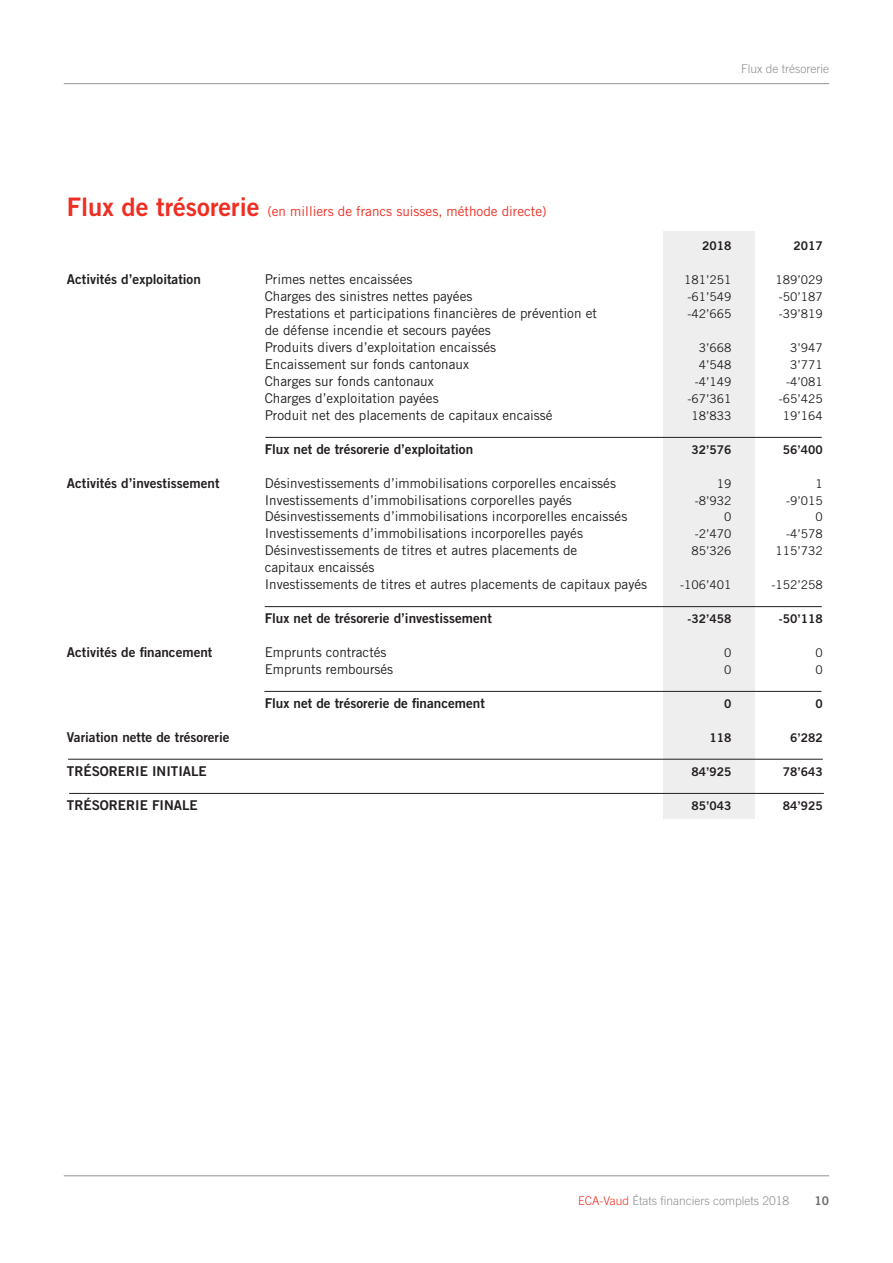
<style>
.page{position:relative;width:893px;height:1263px;background:#fff}
.page>*{position:absolute;margin:0;border:0;box-sizing:border-box;transform-origin:0 0}
.t1{font:13.5px/17px "Trade Gothic";color:#231f20}
.t2{font:13.5px "Trade Gothic Bold Two";color:#231f20}
.t3{font:13.5px "Trade Gothic";color:#ee2e22}
.t4{font:12px "Trade Gothic";color:#231f20}
.t5{font:12px "Trade Gothic Bold Two";color:#231f20}
.t6{font:300 12px "Trade Gothic";color:#8e9092}
.t7{font:12px "Trade Gothic Bold Two";color:#6c6d70}
.s1{font-family:"Trade Gothic Bold Two";font-size:25.5px}
.s2{color:#ee2e22}
</style>
<div class="page">
<hr style="left:64px;top:83px;width:765px;height:1px;background:#929595">
<hr style="left:64px;top:1175px;width:765px;height:1px;background:#929394">
<div style="left:663px;top:231px;width:92px;height:588px;background:#eeeeef"></div>
<hr style="left:265px;top:437px;width:557px;height:1px;background:#231f20">
<hr style="left:265px;top:606px;width:557px;height:1px;background:#231f20">
<hr style="left:68px;top:759px;width:755px;height:1px;background:#231f20">
<hr style="left:69px;top:793px;width:755px;height:1px;background:#231f20">
<hr style="left:264px;top:691px;width:557px;height:1px;background:#231f20">
<p class="t3" style="left:67px;top:203px;width:481px"><span class="s1">Flux de trésorerie</span> (en milliers de francs suisses, méthode directe)</p>
<p class="t6" style="left:741px;top:62px;width:89px">Flux de trésorerie</p>
<p class="t5" style="left:702px;top:239px;width:31px">2018</p>
<p class="t5" style="left:793px;top:239px;width:31px">2017</p>
<p class="t2" style="left:67px;top:271px;width:135px">Activités d’exploitation</p>
<p class="t1" style="left:265px;top:271px;width:149px">Primes nettes encaissées</p>
<p class="t4" style="left:684px;top:273px;width:49px">181’251</p>
<p class="t4" style="left:775px;top:273px;width:49px">189’029</p>
<p class="t1" style="left:265px;top:288px;width:209px">Charges des sinistres nettes payées</p>
<p class="t4" style="left:687px;top:290px;width:45px">-61’549</p>
<p class="t4" style="left:779px;top:290px;width:45px">-50’187</p>
<p class="t1" style="left:265px;top:305px;width:334px">Prestations et participations financières de prévention et de défense incendie et secours payées</p>
<p class="t4" style="left:687px;top:307px;width:45px">-42’665</p>
<p class="t4" style="left:779px;top:307px;width:45px">-39’819</p>
<p class="t1" style="left:265px;top:338px;width:233px">Produits divers d’exploitation encaissés</p>
<p class="t4" style="left:699px;top:340px;width:34px">3’668</p>
<p class="t4" style="left:790px;top:340px;width:34px">3’947</p>
<p class="t1" style="left:265px;top:355px;width:206px">Encaissement sur fonds cantonaux</p>
<p class="t4" style="left:699px;top:357px;width:34px">4’548</p>
<p class="t4" style="left:790px;top:357px;width:34px">3’771</p>
<p class="t1" style="left:265px;top:372px;width:171px">Charges sur fonds cantonaux</p>
<p class="t4" style="left:695px;top:374px;width:38px">-4’149</p>
<p class="t4" style="left:786px;top:374px;width:38px">-4’081</p>
<p class="t1" style="left:265px;top:389px;width:175px">Charges d’exploitation payées</p>
<p class="t4" style="left:687px;top:391px;width:45px">-67’361</p>
<p class="t4" style="left:779px;top:391px;width:45px">-65’425</p>
<p class="t1" style="left:265px;top:406px;width:289px">Produit net des placements de capitaux encaissé</p>
<p class="t4" style="left:691px;top:408px;width:41px">18’833</p>
<p class="t4" style="left:783px;top:408px;width:41px">19’164</p>
<p class="t2" style="left:265px;top:440px;width:210px">Flux net de trésorerie d’exploitation</p>
<p class="t5" style="left:691px;top:442px;width:41px">32’576</p>
<p class="t5" style="left:783px;top:442px;width:41px">56’400</p>
<p class="t2" style="left:67px;top:474px;width:154px">Activités d’investissement</p>
<p class="t1" style="left:265px;top:474px;width:353px">Désinvestissements d’immobilisations corporelles encaissés</p>
<p class="t4" style="left:717px;top:476px;width:16px">19</p>
<p class="t4" style="left:815px;top:476px;width:9px">1</p>
<p class="t1" style="left:265px;top:491px;width:309px">Investissements d’immobilisations corporelles payés</p>
<p class="t4" style="left:695px;top:493px;width:38px">-8’932</p>
<p class="t4" style="left:786px;top:493px;width:38px">-9’015</p>
<p class="t1" style="left:265px;top:508px;width:364px">Désinvestissements d’immobilisations incorporelles encaissés</p>
<p class="t4" style="left:724px;top:510px;width:9px">0</p>
<p class="t4" style="left:815px;top:510px;width:9px">0</p>
<p class="t1" style="left:265px;top:525px;width:320px">Investissements d’immobilisations incorporelles payés</p>
<p class="t4" style="left:695px;top:527px;width:38px">-2’470</p>
<p class="t4" style="left:786px;top:527px;width:38px">-4’578</p>
<p class="t1" style="left:265px;top:542px;width:314px">Désinvestissements de titres et autres placements de capitaux encaissés</p>
<p class="t4" style="left:691px;top:544px;width:41px">85’326</p>
<p class="t4" style="left:775px;top:544px;width:49px">115’732</p>
<p class="t1" style="left:265px;top:576px;width:384px">Investissements de titres et autres placements de capitaux payés</p>
<p class="t4" style="left:680px;top:578px;width:53px">-106’401</p>
<p class="t4" style="left:771px;top:578px;width:53px">-152’258</p>
<p class="t2" style="left:265px;top:610px;width:229px">Flux net de trésorerie d’investissement</p>
<p class="t5" style="left:687px;top:611px;width:45px">-32’458</p>
<p class="t5" style="left:779px;top:611px;width:45px">-50’118</p>
<p class="t2" style="left:67px;top:644px;width:147px">Activités de financement</p>
<p class="t1" style="left:265px;top:644px;width:123px">Emprunts contractés</p>
<p class="t4" style="left:724px;top:646px;width:9px">0</p>
<p class="t4" style="left:815px;top:646px;width:9px">0</p>
<p class="t1" style="left:265px;top:661px;width:130px">Emprunts remboursés</p>
<p class="t4" style="left:724px;top:662px;width:9px">0</p>
<p class="t4" style="left:815px;top:662px;width:9px">0</p>
<p class="t2" style="left:265px;top:695px;width:222px">Flux net de trésorerie de financement</p>
<p class="t5" style="left:724px;top:696px;width:9px">0</p>
<p class="t5" style="left:815px;top:696px;width:9px">0</p>
<p class="t2" style="left:67px;top:729px;width:164px">Variation nette de trésorerie</p>
<p class="t5" style="left:709px;top:730px;width:23px">118</p>
<p class="t5" style="left:790px;top:730px;width:34px">6’282</p>
<p class="t2" style="left:67px;top:762px;width:141px">TRÉSORERIE INITIALE</p>
<p class="t5" style="left:691px;top:764px;width:41px">84’925</p>
<p class="t5" style="left:783px;top:764px;width:41px">78’643</p>
<p class="t2" style="left:67px;top:796px;width:132px">TRÉSORERIE FINALE</p>
<p class="t5" style="left:691px;top:798px;width:41px">85’043</p>
<p class="t5" style="left:783px;top:798px;width:41px">84’925</p>
<p class="t6" style="left:578px;top:1193px;width:213px"><span class="s2">ECA-Vaud</span> États financiers complets 2018</p>
<p class="t7" style="left:814px;top:1193px;width:16px">10</p>
</div>
